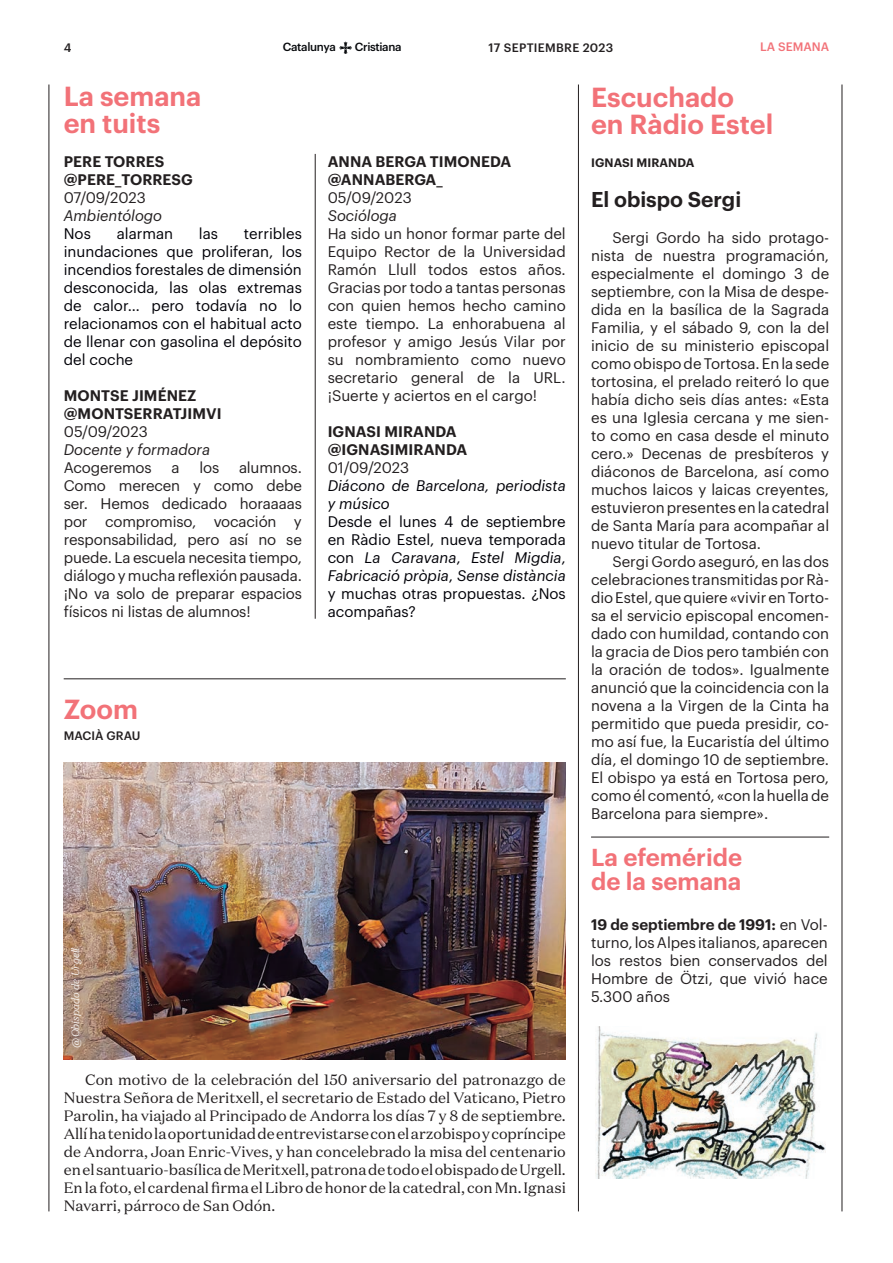
<style>
.page{position:relative;width:893px;height:1263px;background:#fff}
.page>*{position:absolute;margin:0;border:0;box-sizing:border-box;transform-origin:0 0}
.t1{font:600 27px/27px "Graphik";color:#f27278}
.t2{font:600 24px/24px "Graphik";color:#f27278}
.t3{font:600 21px "Graphik";color:#231f20}
.t4{font:15px/18px "Graphik";color:#231f20;text-align:justify}
.t5{font:15px/18px "Domaine Text";color:#231f20;text-align:justify}
.t6{font:15px/18px "Graphik";color:#000007;text-align:justify}
.t7{font:600 15px/18px "Graphik";letter-spacing:.005em;color:#231f20}
.t8{font:italic 15px "Graphik";color:#231f20}
.t9{font:italic 15px/18px "Graphik";color:#000007}
.t10{font:500 12px "Graphik";letter-spacing:.025em;color:#231f20}
.t11{font:600 12px "Graphik";letter-spacing:.005em;color:#231f20}
.t12{font:500 12px "Graphik";color:#f27278}
.t13{font:500 11.55px "Graphik";letter-spacing:-.03em;color:#07090c}
.t14{font:italic 300 10.5px "Domaine Text";letter-spacing:-.005em;color:#fff}
.s1{font-style:italic}
.s2{font-weight:600}
</style>
<div class="page">
<svg style="left:339px;top:42px;width:13px;height:12px"></svg>
<hr style="left:49px;top:85px;width:1px;height:1126px;background:#231f20">
<hr style="left:842px;top:85px;width:1px;height:1126px;background:#231f20">
<hr style="left:591px;top:837px;width:238px;height:1px;background:#231f20">
<hr style="left:315px;top:154px;width:1px;height:465px;background:#231f20">
<hr style="left:64px;top:678px;width:502px;height:1px;background:#231f20">
<hr style="left:578px;top:85px;width:1px;height:1126px;background:#231f20">
<img style="left:595px;top:1026px;width:230px;height:152px">
<img style="left:64px;top:762px;width:502px;height:298px">
<p class="t10" style="left:64px;top:38px;width:9px">4</p>
<p class="t13" style="left:283px;top:38px;width:54px">Catalunya</p>
<p class="t13" style="left:355px;top:38px;width:48px">Cristiana</p>
<p class="t10" style="left:489px;top:38px;width:126px">17 SEPTIEMBRE 2023</p>
<p class="t12" style="left:760px;top:38px;width:71px">LA SEMANA</p>
<h1 class="t1" style="left:64px;top:81px;width:139px">La semana en tuits</h1>
<h1 class="t1" style="left:591px;top:82px;width:184px">Escuchado<br>en Ràdio Estel</h1>
<p class="t11" style="left:591px;top:154px;width:105px">IGNASI MIRANDA</p>
<p class="t7" style="left:328px;top:151px;width:185px">ANNA BERGA TIMONEDA @ANNABERGA_</p>
<p class="t4" style="left:328px;top:187px;width:86px">05/09/2023</p>
<p class="t8" style="left:328px;top:204px;width:71px">Socióloga</p>
<p class="t4" style="left:328px;top:223px;width:240px">Ha sido un honor formar parte del Equipo Rector de la Universidad Ramón Llull todos estos años.<br>Gracias por todo a tantas personas con quien hemos hecho camino este tiempo. La enhorabuena al profesor y amigo Jesús Vilar por su nombramiento como nuevo secretario general de la URL. ¡Suerte y aciertos en el cargo!</p>
<p class="t7" style="left:328px;top:421px;width:141px">IGNASI MIRANDA @IGNASIMIRANDA</p>
<p class="t4" style="left:328px;top:457px;width:83px">01/09/2023</p>
<p class="t9" style="left:328px;top:475px;width:240px">Diácono de Barcelona, periodista y músico</p>
<p class="t6" style="left:328px;top:511px;width:240px">Desde el lunes 4 de septiembre en Ràdio Estel, nueva temporada con <span class="s1">La Caravana</span>, <span class="s1">Estel Migdia</span>, <span class="s1">Fabricació pròpia</span>, <span class="s1">Sense distància </span>y muchas otras propuestas. ¿Nos acompañas?</p>
<p class="t7" style="left:64px;top:151px;width:131px">PERE TORRES @PERE_TORRESG</p>
<p class="t4" style="left:64px;top:187px;width:84px">07/09/2023</p>
<p class="t8" style="left:64px;top:204px;width:100px">Ambientólogo</p>
<p class="t6" style="left:64px;top:223px;width:29px">Nos</p>
<p class="t6" style="left:117px;top:223px;width:58px">alarman</p>
<p class="t6" style="left:199px;top:223px;width:21px">las</p>
<h3 class="t3" style="left:591px;top:183px;width:152px">El obispo Sergi</h3>
<p class="t4" style="left:591px;top:227px;width:240px;text-indent:21px">Sergi Gordo ha sido protago&shy;nista de nuestra programación, especialmente el domingo 3 de septiembre, con la Misa de despe&shy;dida en la basílica de la Sagrada Familia, y el sábado 9, con la del inicio de su ministerio episcopal como obispo de Tortosa. En la sede tortosina, el prelado reiteró lo que había dicho seis días antes: «Esta es una Iglesia cercana y me sien&shy;to como en casa desde el minuto cero.» Decenas de presbíteros y diáconos de Barcelona, así como muchos laicos y laicas creyentes, estuvieron presentes en la catedral de Santa María para acompañar al nuevo titular de Tortosa.</p>
<p class="t4" style="left:591px;top:551px;width:240px;text-indent:21px">Sergi Gordo aseguró, en las dos celebraciones transmitidas por Rà&shy;dio Estel, que quiere «vivir en Torto&shy;sa el servicio episcopal encomen&shy;dado con humildad, contando con la gracia de Dios pero también con la oración de todos». Igualmente anunció que la coincidencia con la novena a la Virgen de la Cinta ha permitido que pueda presidir, co&shy;mo así fue, la Eucaristía del último día, el domingo 10 de septiembre.<br>El obispo ya está en Tortosa pero, como él comentó, «con la huella de Barcelona para siempre».</p>
<p class="t6" style="left:64px;top:223px;width:240px;text-indent:180px">terribles inundaciones que proliferan, los incendios forestales de dimensión desconocida, las olas extremas de calor… pero todavía no lo relacionamos con el habitual acto de llenar con gasolina el depósito del coche</p>
<p class="t7" style="left:64px;top:385px;width:159px">MONTSE JIMÉNEZ @MONTSERRATJIMVI</p>
<p class="t4" style="left:64px;top:421px;width:86px">05/09/2023</p>
<p class="t8" style="left:64px;top:438px;width:148px">Docente y formadora</p>
<p class="t4" style="left:64px;top:457px;width:89px">Acogeremos</p>
<p class="t4" style="left:171px;top:457px;width:10px">a</p>
<p class="t4" style="left:199px;top:457px;width:21px">los</p>
<p class="t4" style="left:64px;top:457px;width:240px;text-indent:175px">alumnos.<br>Como merecen y como debe ser. Hemos dedicado horaaaas por compromiso, vocación y responsabilidad, pero así no se puede. La escuela necesita tiempo, diálogo y mucha reflexión pausada. ¡No va solo de preparar espacios físicos ni listas de alumnos!</p>
<h1 class="t1" style="left:64px;top:694px;width:76px">Zoom</h1>
<p class="t10" style="left:64px;top:726px;width:78px">MACIÀ GRAU</p>
<p class="t14" style="left:69px;top:1047px;width:101px;rotate:-90deg">@Obispado de Urgell</p>
<p class="t5" style="left:64px;top:1070px;width:504px;text-indent:21px">Con motivo de la celebración del 150 aniversario del patronazgo de Nuestra Señora de Meritxell, el secretario de Estado del Vaticano, Pietro Parolin, ha viajado al Principado de Andorra los días 7 y 8 de septiembre.<br>Allí ha tenido la oportunidad de entrevistarse con el arzobispo y copríncipe de Andorra, Joan Enric-Vives, y han concelebrado la misa del centenario en el santuario-basílica de Meritxell, patrona de todo el obispado de Urgell.<br>En la foto, el cardenal firma el Libro de honor de la catedral, con Mn. Ignasi Navarri, párroco de San Odón.</p>
<h2 class="t2" style="left:591px;top:843px;width:153px">La efeméride de la semana</h2>
<p class="t4" style="left:591px;top:915px;width:238px"><span class="s2">19 de septiembre de 1991:</span> en Vol&shy;turno, los Alpes italianos, aparecen los restos bien conservados del Hombre de Ötzi, que vivió hace 5.300 años</p>
</div>
